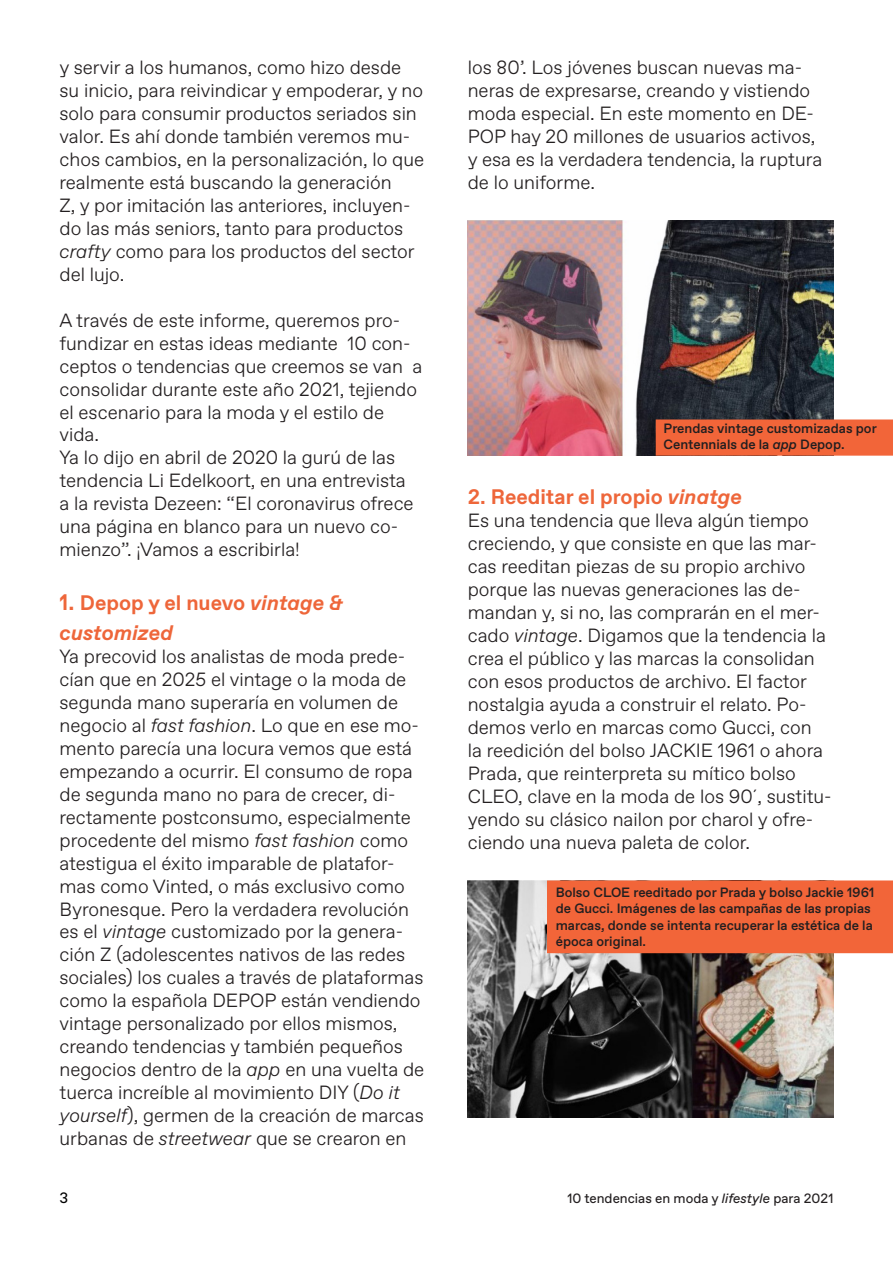
<style>
.page{position:relative;width:893px;height:1263px;background:#fff}
.page>*{position:absolute;margin:0;border:0;box-sizing:border-box;transform-origin:0 0}
.t1{font:700 21px "Favorit";color:#ee663a}
.t2{font:italic 700 21px "Favorit";color:#ee663a}
.t3{font:300 19.2px/23px "Favorit";color:#231f20}
.t4{font:15px "Favorit";color:#000}
.t5{font:500 13.5px/16.2px "Favorit";color:#231f20}
.t6{font:13.5px "Favorit";color:#231f20}
.s1{font-style:italic}
.s2{font-size:22.5px}
</style>
<div class="page">
<img style="left:468px;top:220px;width:365px;height:236px">
<div style="left:656px;top:420px;width:236px;height:35px;background:#f26539"></div>
<div style="left:656px;top:419px;width:237px;height:37px;border:2px solid #f26539"></div>
<img style="left:468px;top:880px;width:365px;height:237px">
<div style="left:548px;top:881px;width:344px;height:71px;background:#f26539"></div>
<div style="left:547px;top:880px;width:346px;height:73px;border:2px solid #f26539"></div>
<p class="t3" style="left:60px;top:55px;width:366px">y servir a los humanos, como hizo desde su inicio, para reivindicar y empoderar, y no solo para consumir productos seriados sin valor. Es ahí donde también veremos mu&shy;chos cambios, en la personalización, lo que realmente está buscando la generación<br>Z, y por imitación las anteriores, incluyen&shy;do las más seniors, tanto para productos <span class="s1">crafty</span> como para los productos del sector del lujo.</p>
<p class="t3" style="left:60px;top:308px;width:364px">A través de este informe, queremos pro&shy;fundizar en estas ideas mediante 10 con&shy;ceptos o tendencias que creemos se van a consolidar durante este año 2021, tejiendo el escenario para la moda y el estilo de vida.</p>
<p class="t3" style="left:60px;top:446px;width:356px">Ya lo dijo en abril de 2020 la gurú de las tendencia Li Edelkoort, en una entrevista a la revista Dezeen: “El coronavirus ofrece una página en blanco para un nuevo co&shy;mienzo”. ¡Vamos a escribirla!</p>
<p class="t1" style="left:60px;top:589px;width:285px"><span class="s2">1.</span> Depop y el nuevo <span class="s1">vintage &amp;</span></p>
<p class="t2" style="left:60px;top:619px;width:115px">customized</p>
<p class="t3" style="left:60px;top:644px;width:366px">Ya precovid los analistas de moda prede&shy;cían que en 2025 el vintage o la moda de segunda mano superaría en volumen de negocio al <span class="s1">fast fashion</span>. Lo que en ese mo&shy;mento parecía una locura vemos que está empezando a ocurrir. El consumo de ropa de segunda mano no para de crecer, di&shy;rectamente postconsumo, especialmente procedente del mismo <span class="s1">fast fashion</span> como atestigua el éxito imparable de platafor&shy;mas como Vinted, o más exclusivo como Byronesque. Pero la verdadera revolución es el <span class="s1">vintage</span> customizado por la genera&shy;ción Z (adolescentes nativos de las redes sociales) los cuales a través de plataformas como la española DEPOP están vendiendo vintage personalizado por ellos mismos, creando tendencias y también pequeños negocios dentro de la <span class="s1">app</span> en una vuelta de tuerca increíble al movimiento DIY (<span class="s1">Do it yourself</span>), germen de la creación de marcas urbanas de <span class="s1">streetwear</span> que se crearon en</p>
<p class="t3" style="left:468px;top:55px;width:356px">los 80’. Los jóvenes buscan nuevas ma&shy;neras de expresarse, creando y vistiendo moda especial. En este momento en DE-POP hay 20 millones de usuarios activos, y esa es la verdadera tendencia, la ruptura de lo uniforme.</p>
<p class="t5" style="left:664px;top:420px;width:215px">Prendas vintage customizadas por</p>
<p class="t5" style="left:664px;top:436px;width:183px">Centennials de la <span class="s1">app</span> Depop.</p>
<p class="t1" style="left:468px;top:483px;width:276px">2. Reeditar el propio <span class="s1">vinatge</span></p>
<p class="t3" style="left:468px;top:508px;width:365px">Es una tendencia que lleva algún tiempo creciendo, y que consiste en que las mar&shy;cas reeditan piezas de su propio archivo porque las nuevas generaciones las de&shy;mandan y, si no, las comprarán en el mer&shy;cado <span class="s1">vintage</span>. Digamos que la tendencia la crea el público y las marcas la consolidan con esos productos de archivo. El factor nostalgia ayuda a construir el relato. Po&shy;demos verlo en marcas como Gucci, con<br>la reedición del bolso JACKIE 1961 o ahora Prada, que reinterpreta su mítico bolso CLEO, clave en la moda de los 90´, sustitu&shy;yendo su clásico nailon por charol y ofre&shy;ciendo una nueva paleta de color.</p>
<p class="t5" style="left:556px;top:884px;width:320px">Bolso CLOE reeditado por Prada y bolso Jackie 1961 de Gucci. Imágenes de las campañas de las propias marcas, donde se intenta recuperar la estética de la época original.</p>
<p class="t4" style="left:60px;top:1188px;width:10px">3</p>
<p class="t6" style="left:567px;top:1190px;width:268px">10 tendencias en moda y <span class="s1">lifestyle</span> para 2021</p>
</div>
